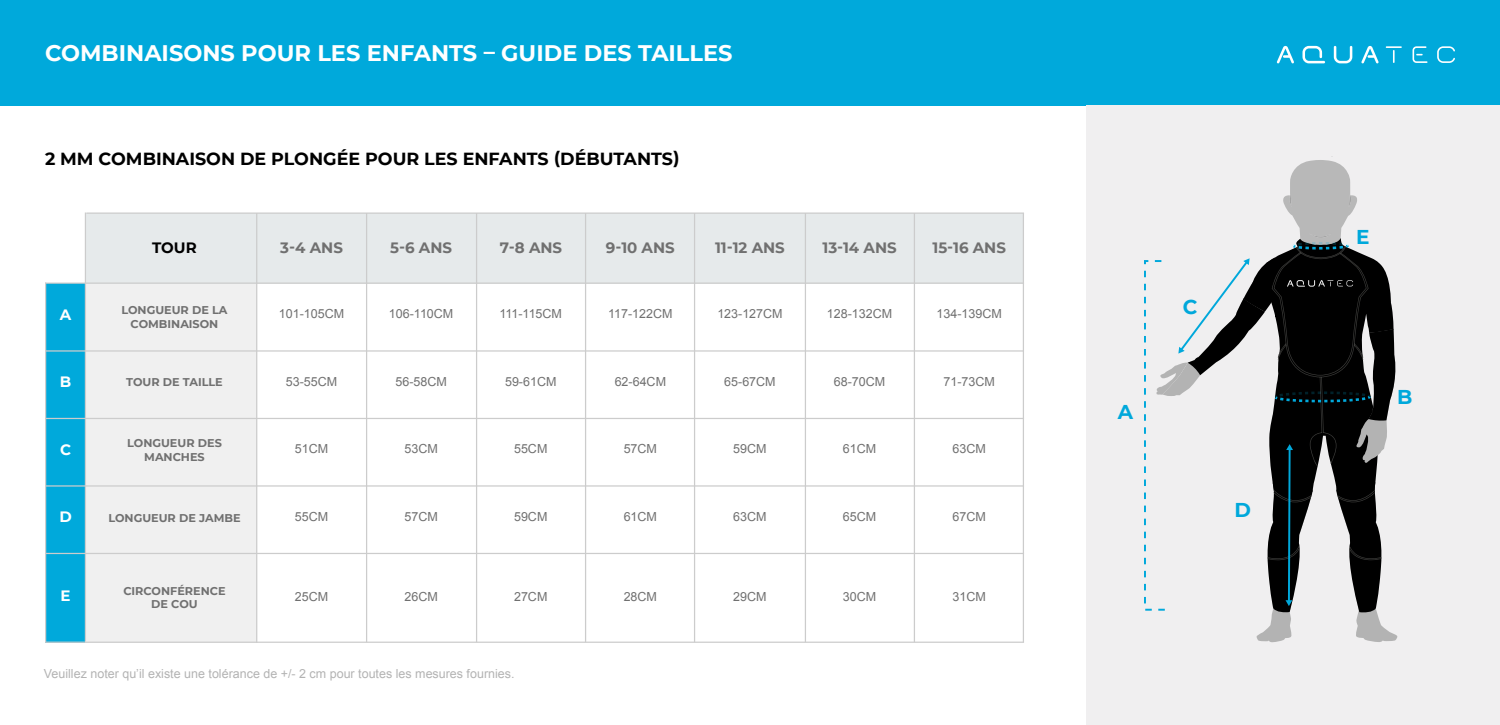
<style>
.page{position:relative;width:1500px;height:725px;background:#fff}
.page>*{position:absolute;margin:0;border:0;box-sizing:border-box;transform-origin:0 0}
.t1{font:700 22.5px "Montserrat";color:#fff}
.t2{font:700 20px "Montserrat";color:#00a8db}
.t3{font:700 17.5px "Montserrat";color:#000}
.t4{font:700 15px "Montserrat";color:#707070}
.t5{font:700 15px "Montserrat";color:#fff}
.t6{font:700 15px "Montserrat";color:#000}
.t7{font:12.5px "Arial";color:#707070}
.t8{font:12.5px "Arial";color:#808080}
.t9{font:12.5px "Arial";letter-spacing:-.035em;color:#707070}
.t10{font:700 11.25px "Montserrat";color:#707070}
</style>
<div class="page">
<div style="left:0;top:0;width:1500px;height:106px;background:#00a9db"></div>
<div style="left:85px;top:283px;width:172px;height:360px;background:#f0f0f0"></div>
<div style="left:85px;top:213px;width:938px;height:70px;background:#e6eaeb"></div>
<div style="left:45px;top:283px;width:40px;height:360px;background:#00a9db"></div>
<hr style="left:85px;top:212px;width:1px;height:430px;background:#ccc">
<hr style="left:86px;top:212px;width:938px;height:2px;background:#ccc">
<hr style="left:45px;top:283px;width:979px;height:1px;background:#ccc">
<hr style="left:45px;top:350px;width:979px;height:2px;background:#ccc">
<hr style="left:45px;top:418px;width:979px;height:1px;background:#ccc">
<hr style="left:45px;top:485px;width:979px;height:2px;background:#ccc">
<hr style="left:45px;top:553px;width:979px;height:1px;background:#ccc">
<hr style="left:45px;top:642px;width:979px;height:1px;background:#ccc">
<hr style="left:256px;top:213px;width:1px;height:430px;background:#ccc">
<hr style="left:45px;top:283px;width:1px;height:359px;background:#ccc">
<hr style="left:366px;top:213px;width:1px;height:429px;background:#ccc">
<hr style="left:476px;top:213px;width:1px;height:429px;background:#ccc">
<hr style="left:585px;top:213px;width:1px;height:429px;background:#ccc">
<hr style="left:694px;top:213px;width:1px;height:429px;background:#ccc">
<hr style="left:805px;top:213px;width:1px;height:429px;background:#ccc">
<hr style="left:914px;top:213px;width:1px;height:429px;background:#ccc">
<hr style="left:1023px;top:213px;width:1px;height:429px;background:#ccc">
<svg style="left:1277px;top:46px;width:17px;height:17px"></svg>
<svg style="left:1361px;top:46px;width:18px;height:17px"></svg>
<svg style="left:1334px;top:46px;width:18px;height:17px"></svg>
<svg style="left:1303px;top:46px;width:22px;height:17px"></svg>
<svg style="left:1437px;top:46px;width:18px;height:17px"></svg>
<svg style="left:1413px;top:46px;width:15px;height:17px"></svg>
<svg style="left:1386px;top:46px;width:16px;height:17px"></svg>
<div style="left:1086px;top:106px;width:414px;height:619px;background:#f0eff0"></div>
<svg style="left:1144px;top:156px;width:254px;height:487px"></svg>
<p class="t1" style="left:45px;top:37px;width:689px">COMBINAISONS POUR LES ENFANTS – GUIDE DES TAILLES</p>
<p class="t3" style="left:45px;top:146px;width:636px">2 MM COMBINAISON DE PLONGÉE POUR LES ENFANTS (DÉBUTANTS)</p>
<p class="t6" style="left:152px;top:237px;width:46px">TOUR</p>
<p class="t4" style="left:280px;top:237px;width:64px">3-4 ANS</p>
<p class="t4" style="left:390px;top:237px;width:63px">5-6 ANS</p>
<p class="t4" style="left:500px;top:237px;width:64px">7-8 ANS</p>
<p class="t4" style="left:606px;top:237px;width:70px">9-10 ANS</p>
<p class="t4" style="left:715px;top:237px;width:71px">11-12 ANS</p>
<p class="t4" style="left:822px;top:237px;width:76px">13-14 ANS</p>
<p class="t4" style="left:932px;top:237px;width:75px">15-16 ANS</p>
<p class="t5" style="left:60px;top:304px;width:13px">A</p>
<p class="t10" style="left:121px;top:302px;width:108px">LONGUEUR DE LA</p>
<p class="t10" style="left:131px;top:316px;width:89px">COMBINAISON</p>
<p class="t7" style="left:279px;top:305px;width:67px">101-105CM</p>
<p class="t7" style="left:389px;top:305px;width:66px">106-110CM</p>
<p class="t9" style="left:500px;top:305px;width:64px">111-115CM</p>
<p class="t7" style="left:608px;top:305px;width:66px">117-122CM</p>
<p class="t7" style="left:717px;top:305px;width:67px">123-127CM</p>
<p class="t7" style="left:827px;top:305px;width:67px">128-132CM</p>
<p class="t7" style="left:937px;top:305px;width:67px">134-139CM</p>
<p class="t5" style="left:60px;top:371px;width:13px">B</p>
<p class="t10" style="left:126px;top:374px;width:98px">TOUR DE TAILLE</p>
<p class="t7" style="left:286px;top:373px;width:53px">53-55CM</p>
<p class="t7" style="left:395px;top:373px;width:53px">56-58CM</p>
<p class="t7" style="left:505px;top:373px;width:53px">59-61CM</p>
<p class="t7" style="left:615px;top:373px;width:53px">62-64CM</p>
<p class="t7" style="left:724px;top:373px;width:53px">65-67CM</p>
<p class="t7" style="left:834px;top:373px;width:53px">68-70CM</p>
<p class="t7" style="left:944px;top:373px;width:53px">71-73CM</p>
<p class="t5" style="left:60px;top:439px;width:12px">C</p>
<p class="t10" style="left:127px;top:435px;width:96px">LONGUEUR DES</p>
<p class="t10" style="left:144px;top:449px;width:62px">MANCHES</p>
<p class="t7" style="left:295px;top:440px;width:35px">51CM</p>
<p class="t7" style="left:404px;top:440px;width:35px">53CM</p>
<p class="t7" style="left:514px;top:440px;width:35px">55CM</p>
<p class="t7" style="left:624px;top:440px;width:35px">57CM</p>
<p class="t7" style="left:733px;top:440px;width:35px">59CM</p>
<p class="t7" style="left:843px;top:440px;width:35px">61CM</p>
<p class="t7" style="left:953px;top:440px;width:35px">63CM</p>
<p class="t5" style="left:59px;top:506px;width:14px">D</p>
<p class="t10" style="left:108px;top:510px;width:134px">LONGUEUR DE JAMBE</p>
<p class="t7" style="left:295px;top:508px;width:35px">55CM</p>
<p class="t7" style="left:404px;top:508px;width:35px">57CM</p>
<p class="t7" style="left:514px;top:508px;width:35px">59CM</p>
<p class="t7" style="left:624px;top:508px;width:35px">61CM</p>
<p class="t7" style="left:733px;top:508px;width:35px">63CM</p>
<p class="t7" style="left:843px;top:508px;width:35px">65CM</p>
<p class="t7" style="left:953px;top:508px;width:35px">67CM</p>
<p class="t5" style="left:61px;top:585px;width:12px">E</p>
<p class="t10" style="left:123px;top:582px;width:104px">CIRCONFÉRENCE</p>
<p class="t10" style="left:151px;top:596px;width:48px">DE COU</p>
<p class="t7" style="left:295px;top:588px;width:35px">25CM</p>
<p class="t7" style="left:404px;top:588px;width:35px">26CM</p>
<p class="t7" style="left:514px;top:588px;width:35px">27CM</p>
<p class="t7" style="left:624px;top:588px;width:35px">28CM</p>
<p class="t7" style="left:733px;top:588px;width:35px">29CM</p>
<p class="t7" style="left:843px;top:588px;width:35px">30CM</p>
<p class="t7" style="left:953px;top:588px;width:35px">31CM</p>
<p class="t8" style="left:44px;top:666px;width:472px">Veuillez noter qu’il existe une tolérance de +/- 2 cm pour toutes les mesures fournies.</p>
<p class="t2" style="left:1118px;top:397px;width:17px">A</p>
<p class="t2" style="left:1183px;top:293px;width:16px">C</p>
<p class="t2" style="left:1234px;top:496px;width:18px">D</p>
<p class="t2" style="left:1356px;top:223px;width:15px">E</p>
<p class="t2" style="left:1397px;top:383px;width:17px">B</p>
</div>
